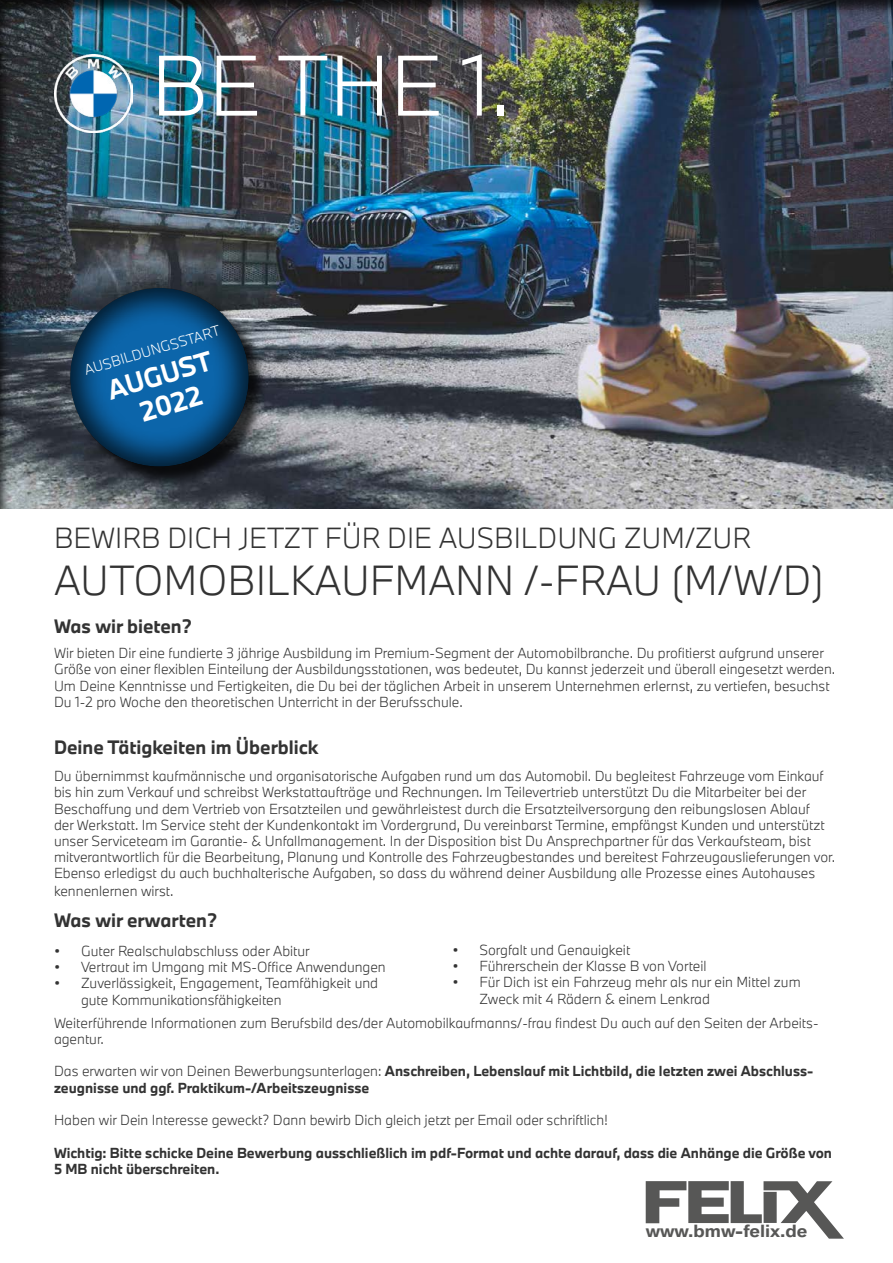
<style>
.page{position:relative;width:893px;height:1263px;background:#fff}
.page>*{position:absolute;margin:0;border:0;box-sizing:border-box;transform-origin:0 0}
.t1{font:300 79.5px "BMW Type Next";color:#fff}
.t2{font:300 39px "BMW Type Next";color:#333}
.t3{font:300 27px "BMW Type Next";color:#333}
.t4{font:700 25.5px/30.6px "BMW Type Next";color:#fff;text-align:center}
.t5{font:700 18px "BMW Type Next";color:#333}
.t6{font:700 16.35px "BMW Type Global Pro";color:#575756;scale:1.08 1}
.t7{font:300 13.5px/16.2px "BMW Type Next";color:#333}
.t8{font:700 13.5px/16.2px "BMW Type Next";color:#333}
.t9{font:300 13.5px "BMW Type Next";color:#fff}
.s1{font-weight:300}
</style>
<div class="page">
<div style="left:0;top:0;width:893px;height:510px;background:#000;opacity:.75"></div>
<img style="left:54px;top:54px;width:79px;height:79px">
<div style="left:72px;top:290px;width:196px;height:195px;background:#000;opacity:.75"></div>
<div style="left:56px;top:276px;width:205px;height:192px;background:#000;opacity:.75"></div>
<svg style="left:646px;top:1181px;width:198px;height:58px"></svg>
<h1 class="t1" style="left:151px;top:31px;width:361px">BE THE 1.</h1>
<p class="t9" style="left:82px;top:361px;width:143px;rotate:-16deg">AUSBILDUNGSSTART</p>
<h3 class="t4" style="left:104px;top:376px;width:110px;rotate:-17deg">AUGUST<br>2022</h3>
<h3 class="t3" style="left:54px;top:520px;width:698px">BEWIRB DICH JETZT FÜR DIE AUSBILDUNG ZUM/ZUR</h3>
<h2 class="t2" style="left:54px;top:554px;width:771px">AUTOMOBILKAUFMANN /-FRAU (M/W/D)</h2>
<h3 class="t5" style="left:54px;top:614px;width:139px">Was wir bieten?</h3>
<p class="t7" style="left:54px;top:645px;width:783px">Wir bieten Dir eine fundierte 3 jährige Ausbildung im Premium-Segment der Automobilbranche. Du profitierst aufgrund unserer Größe von einer flexiblen Einteilung der Ausbildungsstationen, was bedeutet, Du kannst jederzeit und überall eingesetzt werden.<br>Um Deine Kenntnisse und Fertigkeiten, die Du bei der täglichen Arbeit in unserem Unternehmen erlernst, zu vertiefen, besuchst Du 1-2 pro Woche den theoretischen Unterricht in der Berufsschule.</p>
<h3 class="t5" style="left:54px;top:735px;width:266px">Deine Tätigkeiten im Überblick</h3>
<p class="t7" style="left:54px;top:768px;width:783px">Du übernimmst kaufmännische und organisatorische Aufgaben rund um das Automobil. Du begleitest Fahrzeuge vom Einkauf bis hin zum Verkauf und schreibst Werkstattaufträge und Rechnungen. Im Teilevertrieb unterstützt Du die Mitarbeiter bei der Beschaffung und dem Vertrieb von Ersatzteilen und gewährleistest durch die Ersatzteilversorgung den reibungslosen Ablauf<br>der Werkstatt. Im Service steht der Kundenkontakt im Vordergrund, Du vereinbarst Termine, empfängst Kunden und unterstützt unser Serviceteam im Garantie- &amp; Unfallmanagement. In der Disposition bist Du Ansprechpartner für das Verkaufsteam, bist mitverantwortlich für die Bearbeitung, Planung und Kontrolle des Fahrzeugbestandes und bereitest Fahrzeugauslieferungen vor.<br>Ebenso erledigst du auch buchhalterische Aufgaben, so dass du während deiner Ausbildung alle Prozesse eines Autohauses</p>
<p class="t7" style="left:54px;top:883px;width:121px">kennenlernen wirst.</p>
<h3 class="t5" style="left:54px;top:908px;width:165px">Was wir erwarten?</h3>
<p class="t7" style="left:54px;top:942px;width:257px">• Guter Realschulabschluss oder Abitur</p>
<p class="t7" style="left:54px;top:959px;width:333px">• Vertraut im Umgang mit MS-Office Anwendungen</p>
<p class="t7" style="left:81px;top:975px;width:299px;text-indent:-27px">• Zuverlässigkeit, Engagement, Teamfähigkeit und gute Kommunikationsfähigkeiten</p>
<p class="t7" style="left:452px;top:942px;width:179px">• Sorgfalt und Genauigkeit</p>
<p class="t7" style="left:452px;top:958px;width:256px">• Führerschein der Klasse B von Vorteil</p>
<p class="t7" style="left:479px;top:974px;width:323px;text-indent:-27px">• Für Dich ist ein Fahrzeug mehr als nur ein Mittel zum<br>Zweck mit 4 Rädern &amp; einem Lenkrad</p>
<p class="t7" style="left:54px;top:1014px;width:766px">Weiterführende Informationen zum Berufsbild des/der Automobilkaufmanns/-frau findest Du auch auf den Seiten der Arbeits&shy;agentur.</p>
<p class="t8" style="left:54px;top:1063px;width:761px"><span class="s1">Das erwarten wir von Deinen Bewerbungsunterlagen:</span> Anschreiben, Lebenslauf mit Lichtbild, die letzten zwei Abschluss&shy;zeugnisse und ggf. Praktikum-/Arbeitszeugnisse</p>
<p class="t7" style="left:54px;top:1112px;width:555px">Haben wir Dein Interesse geweckt? Dann bewirb Dich gleich jetzt per Email oder schriftlich!</p>
<p class="t8" style="left:54px;top:1144px;width:780px">Wichtig: Bitte schicke Deine Bewerbung ausschließlich im pdf-Format und achte darauf, dass die Anhänge die Größe von<br>5 MB nicht überschreiten.</p>
<p class="t6" style="left:646px;top:1220px;width:151px">www.bmw-felix.de</p>
</div>
